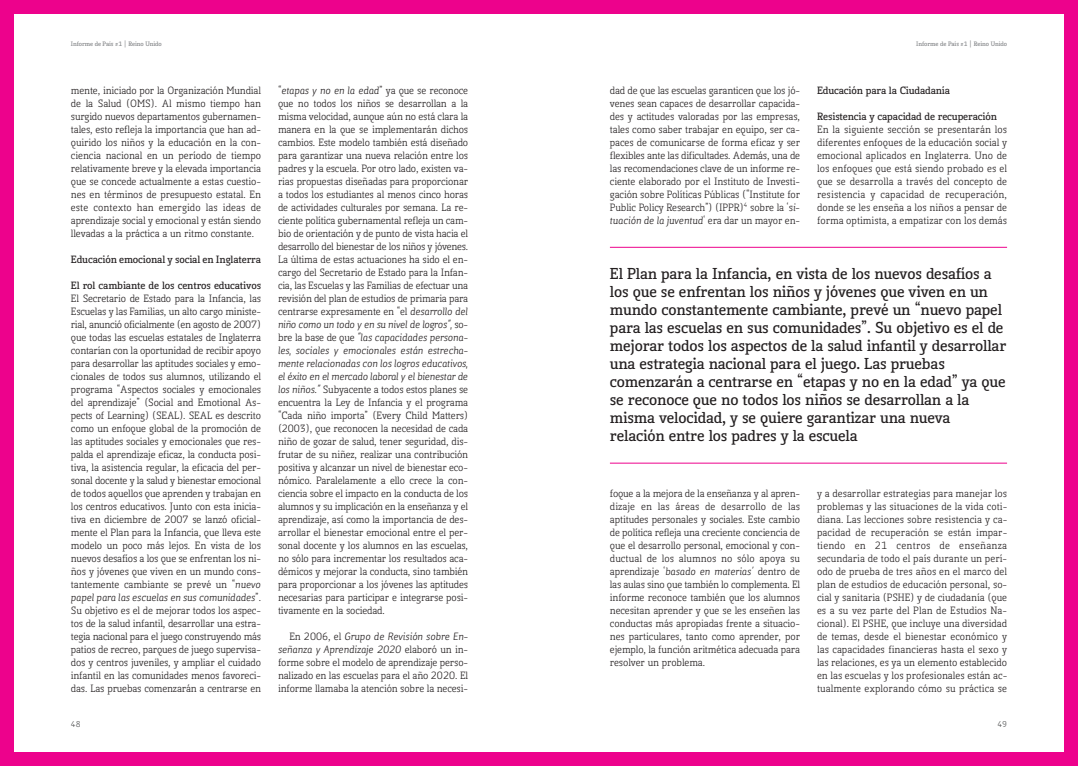
<style>
.page{position:relative;width:1078px;height:766px;background:#fff}
.page>*{position:absolute;margin:0;border:0;box-sizing:border-box;transform-origin:0 0}
.t1{font:700 15px/18px "Kofi Pure Serif";color:#231f20}
.t2{font:10px/13px "Kofi Pure Serif";color:#231f20;text-align:justify}
.t3{font:10px/13px "Kofi Pure Kursiv";letter-spacing:-.005em;color:#231f20;text-align:justify}
.t4{font:700 10px "Kofi Pure Serif";color:#231f20}
.t5{font:8px "Kofi Pure Serif";color:#4b4c4d}
.t6{font:700 6px "Kofi Pure Serif";color:#808285}
.s1{font-family:"Kofi Pure Kursiv"}
.s2{font-family:"Kofi Pure Serif"}
</style>
<div class="page">
<div style="left:539px;top:0;width:538px;height:765px;background:#ed028c"></div>
<div style="left:539px;top:14px;width:524px;height:737px;background:#fff"></div>
<div style="left:0;top:0;width:538px;height:765px;background:#ed028c"></div>
<div style="left:14px;top:14px;width:524px;height:737px;background:#fff"></div>
<hr style="left:609px;top:247px;width:397px;height:1px;background:#ed028c">
<hr style="left:609px;top:462px;width:397px;height:1px;background:#ed028c">
<p class="t6" style="left:71px;top:41px;width:92px">Informe de País #1 | Reino Unido</p>
<p class="t6" style="left:916px;top:41px;width:92px">Informe de País #1 | Reino Unido</p>
<p class="t2" style="left:71px;top:85px;width:191px">mente, iniciado por la Organización Mundial de la Salud (OMS). Al mismo tiempo han surgido nuevos departamentos gubernamen&shy;tales, esto refleja la importancia que han ad&shy;quirido los niños y la educación en la con&shy;ciencia nacional en un período de tiempo relativamente breve y la elevada importancia que se concede actualmente a estas cuestio&shy;nes en términos de presupuesto estatal. En este contexto han emergido las ideas de aprendizaje social y emocional y están siendo llevadas a la práctica a un ritmo constante.</p>
<p class="t4" style="left:71px;top:255px;width:191px">Educación emocional y social en Inglaterra</p>
<p class="t4" style="left:71px;top:281px;width:191px">El rol cambiante de los centros educativos</p>
<p class="t2" style="left:71px;top:293px;width:191px">El Secretario de Estado para la Infancia, las Escuelas y las Familias, un alto cargo ministe&shy;rial, anunció oficialmente (en agosto de 2007) que todas las escuelas estatales de Inglaterra contarían con la oportunidad de recibir apoyo para desarrollar las aptitudes sociales y emo&shy;cionales de todos sus alumnos, utilizando el programa “Aspectos sociales y emocionales del aprendizaje” (Social and Emotional As&shy;pects of Learning) (SEAL). SEAL es descrito como un enfoque global de la promoción de las aptitudes sociales y emocionales que res&shy;palda el aprendizaje eficaz, la conducta posi&shy;tiva, la asistencia regular, la eficacia del per&shy;sonal docente y la salud y bienestar emocional de todos aquellos que aprenden y trabajan en los centros educativos. Junto con esta inicia&shy;tiva en diciembre de 2007 se lanzó oficial&shy;mente el Plan para la Infancia, que lleva este modelo un poco más lejos. En vista de los nuevos desafíos a los que se enfrentan los ni&shy;ños y jóvenes que viven en un mundo cons&shy;tantemente cambiante se prevé un “<span class="s1">nuevo</span></p>
<p class="t3" style="left:71px;top:592px;width:191px">papel para las escuelas en sus comunidades<span class="s2">”.</span></p>
<p class="t2" style="left:71px;top:605px;width:191px">Su objetivo es el de mejorar todos los aspec&shy;tos de la salud infantil, desarrollar una estra&shy;tegia nacional para el juego construyendo más patios de recreo, parques de juego supervisa&shy;dos y centros juveniles, y ampliar el cuidado infantil en las comunidades menos favoreci&shy;das. Las pruebas comenzarán a centrarse en</p>
<p class="t2" style="left:278px;top:85px;width:191px">“<span class="s1">etapas y no en la edad</span>” ya que se reconoce que no todos los niños se desarrollan a la misma velocidad, aunque aún no está clara la manera en la que se implementarán dichos cambios. Este modelo también está diseñado para garantizar una nueva relación entre los padres y la escuela. Por otro lado, existen va&shy;rias propuestas diseñadas para proporcionar a todos los estudiantes al menos cinco horas de actividades culturales por semana. La re&shy;ciente política gubernamental refleja un cam&shy;bio de orientación y de punto de vista hacia el desarrollo del bienestar de los niños y jóvenes.<br>La última de estas actuaciones ha sido el en&shy;cargo del Secretario de Estado para la Infan&shy;cia, las Escuelas y las Familias de efectuar una revisión del plan de estudios de primaria para centrarse expresamente en “el <span class="s1">desarrollo del</span></p>
<p class="t3" style="left:278px;top:319px;width:191px">niño como un todo y en su nivel de logros”, <span class="s2">so&shy;bre la base de que</span> “las capacidades persona&shy;les, sociales y emocionales están estrecha&shy;mente relacionadas con los logros educativos, el éxito en el mercado laboral y el bienestar de</p>
<p class="t2" style="left:278px;top:384px;width:191px"><span class="s1">los niños.”</span> Subyacente a todos estos planes se encuentra la Ley de Infancia y el programa “Cada niño importa” (Every Child Matters) (2003), que reconocen la necesidad de cada niño de gozar de salud, tener seguridad, dis&shy;frutar de su niñez, realizar una contribución positiva y alcanzar un nivel de bienestar eco&shy;nómico. Paralelamente a ello crece la con&shy;ciencia sobre el impacto en la conducta de los alumnos y su implicación en la enseñanza y el aprendizaje, así como la importancia de des&shy;arrollar el bienestar emocional entre el per&shy;sonal docente y los alumnos en las escuelas, no sólo para incrementar los resultados aca&shy;démicos y mejorar la conducta, sino también para proporcionar a los jóvenes las aptitudes necesarias para participar e integrarse posi&shy;tivamente en la sociedad.</p>
<p class="t3" style="left:278px;top:631px;width:191px;text-align:right"><span class="s2">En 2006, el</span> Grupo de Revisión sobre En&shy;señanza y Aprendizaje 2020 <span class="s2">elaboró un in-</span></p>
<p class="t2" style="left:278px;top:657px;width:191px">forme sobre el modelo de aprendizaje perso&shy;nalizado en las escuelas para el año 2020. El informe llamaba la atención sobre la necesi-</p>
<p class="t2" style="left:609px;top:85px;width:191px">dad de que las escuelas garanticen que los jó&shy;venes sean capaces de desarrollar capacida&shy;des y actitudes valoradas por las empresas, tales como saber trabajar en equipo, ser ca&shy;paces de comunicarse de forma eficaz y ser flexibles ante las dificultades. Además, una de las recomendaciones clave de un informe re&shy;ciente elaborado por el Instituto de Investi&shy;gación sobre Políticas Públicas (“Institute for Public Policy Research”) (IPPR)<sup>4</sup> sobre la ‘s<span class="s1">i-</span></p>
<p class="t3" style="left:609px;top:215px;width:191px">tuación de la juventud<span class="s2">‘ era dar un mayor en-</span></p>
<p class="t4" style="left:816px;top:86px;width:134px">Educación para la Ciudadanía</p>
<p class="t4" style="left:816px;top:112px;width:181px">Resistencia y capacidad de recuperación</p>
<p class="t2" style="left:816px;top:124px;width:191px">En la siguiente sección se presentarán los diferentes enfoques de la educación social y emocional aplicados en Inglaterra. Uno de los enfoques que está siendo probado es el que se desarrolla a través del concepto de resistencia y capacidad de recuperación, donde se les enseña a los niños a pensar de forma optimista, a empatizar con los demás</p>
<p class="t1" style="left:609px;top:266px;width:397px">El Plan para la Infancia, en vista de los nuevos desafíos a los que se enfrentan los niños y jóvenes que viven en un mundo constantemente cambiante, prevé un “nuevo papel para las escuelas en sus comunidades”. Su objetivo es el de mejorar todos los aspectos de la salud infantil y desarrollar una estrategia nacional para el juego. Las pruebas comenzarán a centrarse en “etapas y no en la edad” ya que se reconoce que no todos los niños se desarrollan a la misma velocidad, y se quiere garantizar una nueva relación entre los padres y la escuela</p>
<p class="t2" style="left:609px;top:488px;width:191px">foque a la mejora de la enseñanza y al apren&shy;dizaje en las áreas de desarrollo de las aptitudes personales y sociales. Este cambio de política refleja una creciente conciencia de que el desarrollo personal, emocional y con&shy;ductual de los alumnos no sólo apoya su aprendizaje ‘<span class="s1">basado en materias’</span> dentro de las aulas sino que también lo complementa. El informe reconoce también que los alumnos necesitan aprender y que se les enseñen las conductas más apropiadas frente a situacio&shy;nes particulares, tanto como aprender, por ejemplo, la función aritmética adecuada para resolver un problema.</p>
<p class="t2" style="left:816px;top:488px;width:192px">y a desarrollar estrategias para manejar los problemas y las situaciones de la vida coti&shy;diana. Las lecciones sobre resistencia y ca&shy;pacidad de recuperación se están impar&shy;tiendo en 21 centros de enseñanza secundaria de todo el país durante un perí&shy;odo de prueba de tres años en el marco del plan de estudios de educación personal, so&shy;cial y sanitaria (PSHE) y de ciudadanía (que es a su vez parte del Plan de Estudios Na&shy;cional). El PSHE, que incluye una diversidad de temas, desde el bienestar económico y las capacidades financieras hasta el sexo y las relaciones, es ya un elemento establecido en las escuelas y los profesionales están ac&shy;tualmente explorando cómo su práctica se</p>
<p class="t5" style="left:71px;top:720px;width:11px">48</p>
<p class="t5" style="left:997px;top:720px;width:11px">49</p>
</div>
